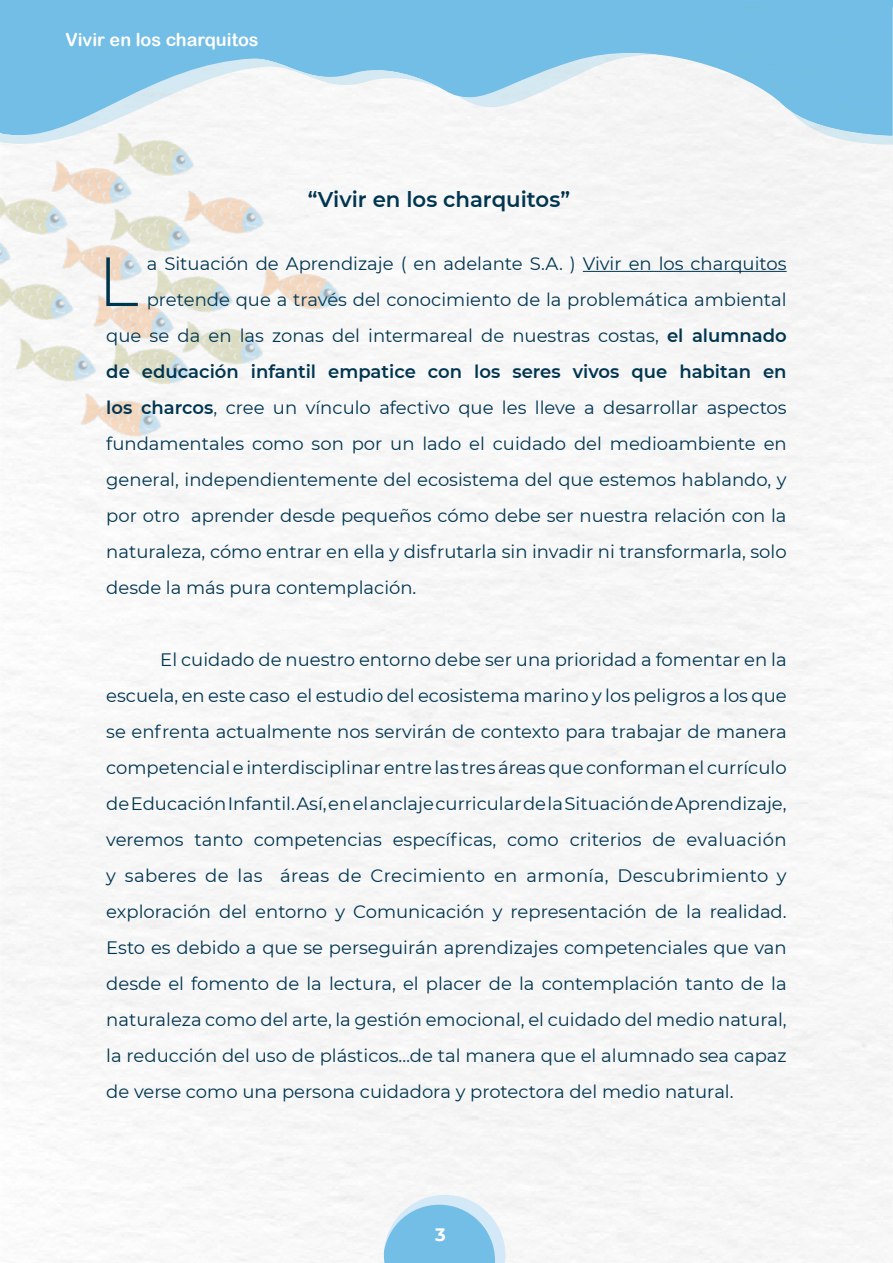
<style>
.page{position:relative;width:893px;height:1263px;background:#fff}
.page>*{position:absolute;margin:0;border:0;box-sizing:border-box;transform-origin:0 0}
.t1{font:300 69.45px "Montserrat";color:#003550}
.t2{font:600 21.3px "Montserrat";color:#003550}
.t3{font:18px/36px "Montserrat";color:#003550;text-align:justify}
.t4{font:600 18px "Montserrat";color:#003550}
.t5{font:18px "Arial Rounded MT Bold";color:#fff}
.t6{font:700 18px "Montserrat";color:#fff}
.s1{font-weight:600}
</style>
<div class="page">
<svg style="left:384px;top:1195px;width:121px;height:68px"></svg>
<div style="left:0;top:0;width:873px;height:146px;background:#73bee6"></div>
<svg style="left:0;top:8px;width:873px;height:137px;fill:#f5f5f5"></svg>
<svg style="left:5px;top:8px;width:868px;height:128px;fill:#73bee6"></svg>
<svg style="left:873px;top:0;width:20px;height:146px"></svg>
<img style="left:0;top:42px;width:379px;height:487px">
<hr style="left:583px;top:271px;width:204px;height:1px;background:#003550">
<p class="t5" style="left:66px;top:29px;width:195px">Vivir en los charquitos</p>
<p class="t2" style="left:308px;top:185px;width:264px">“Vivir en los charquitos”</p>
<h1 class="t1" style="left:98px;top:234px;width:42px">L</h1>
<p class="t3" style="left:147px;top:245px;width:641px">a Situación de Aprendizaje ( en adelante S.A. ) Vivir en los charquitos</p>
<p class="t3" style="left:147px;top:281px;width:641px">pretende que a través del conocimiento de la problemática ambiental</p>
<p class="t3" style="left:106px;top:317px;width:682px">que se da en las zonas del intermareal de nuestras costas, <span class="s1">el alumnado</span></p>
<p class="t4" style="left:106px;top:359px;width:682px">de educación infantil empatice con los seres vivos que habitan en</p>
<p class="t3" style="left:106px;top:389px;width:682px"><span class="s1">los charcos</span>, cree un vínculo afectivo que les lleve a desarrollar aspectos</p>
<p class="t3" style="left:106px;top:425px;width:682px">fundamentales como son por un lado el cuidado del medioambiente en</p>
<p class="t3" style="left:106px;top:461px;width:682px">general, independientemente del ecosistema del que estemos hablando, y</p>
<p class="t3" style="left:106px;top:497px;width:682px">por otro aprender desde pequeños cómo debe ser nuestra relación con la</p>
<p class="t3" style="left:106px;top:533px;width:682px">naturaleza, cómo entrar en ella y disfrutarla sin invadir ni transformarla, solo</p>
<p class="t3" style="left:106px;top:569px;width:312px">desde la más pura contemplación.</p>
<p class="t3" style="left:106px;top:641px;width:682px;text-indent:54px">El cuidado de nuestro entorno debe ser una prioridad a fomentar en la escuela, en este caso el estudio del ecosistema marino y los peligros a los que se enfrenta actualmente nos servirán de contexto para trabajar de manera competencial e interdisciplinar entre las tres áreas que conforman el currículo de Educación Infantil. Así, en el anclaje curricular de la Situación de Aprendizaje, veremos tanto competencias específicas, como criterios de evaluación y saberes de las áreas de Crecimiento en armonía, Descubrimiento y exploración del entorno y Comunicación y representación de la realidad.<br>Esto es debido a que se perseguirán aprendizajes competenciales que van desde el fomento de la lectura, el placer de la contemplación tanto de la naturaleza como del arte, la gestión emocional, el cuidado del medio natural, la reducción del uso de plásticos…de tal manera que el alumnado sea capaz de verse como una persona cuidadora y protectora del medio natural.</p>
<p class="t6" style="left:435px;top:1222px;width:12px">3</p>
</div>
